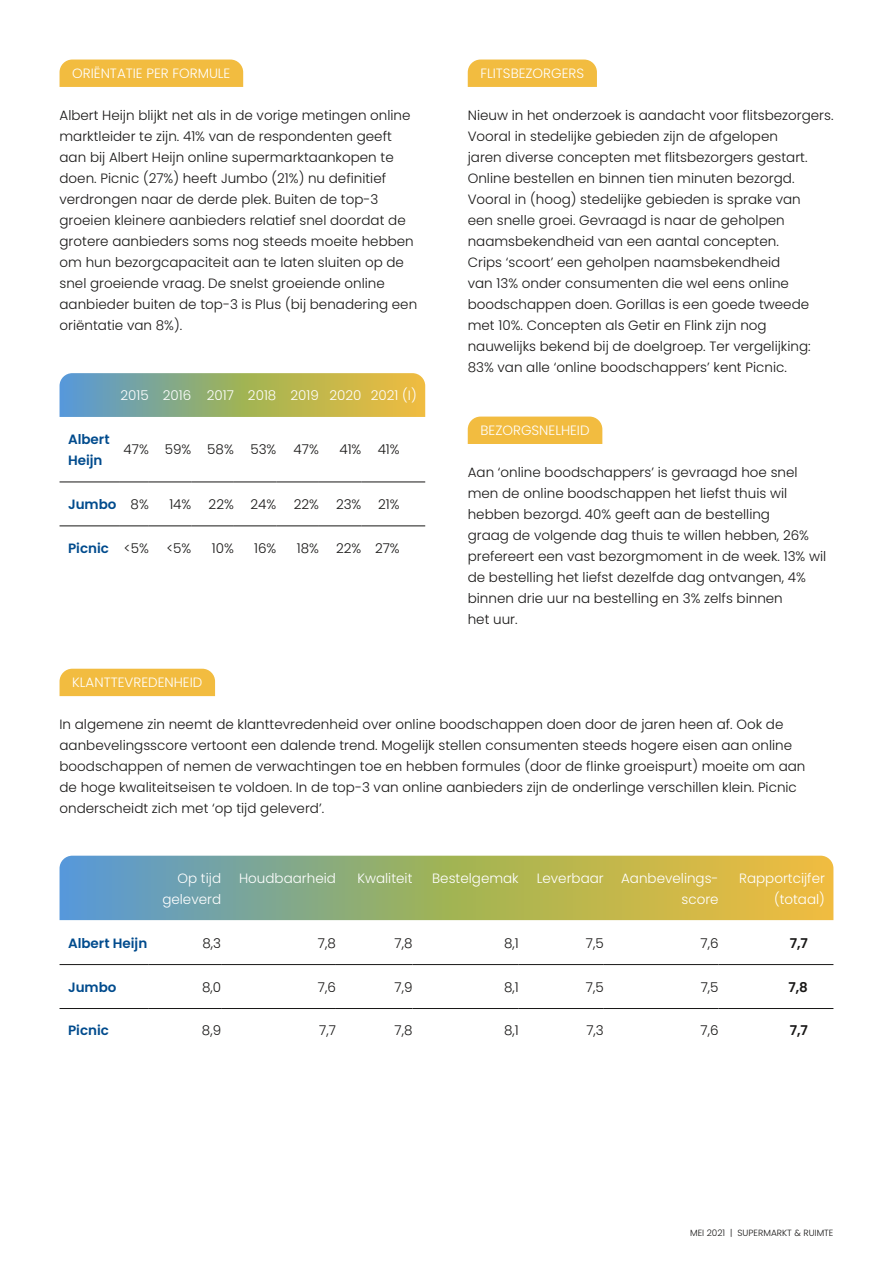
<style>
.page{position:relative;width:893px;height:1263px;background:#fff}
.page>*{position:absolute;margin:0;border:0;box-sizing:border-box;transform-origin:0 0}
.Body{font:300 13.5px/21px "Poppins";color:#181716}
.Body-2{font:300 13.5px/21px "Poppins";color:#fff;text-align:right}
.t1{font:600 13.5px/21px "Poppins";color:#004b8d}
.Body-3{font:600 13.5px "Poppins";color:#181716}
.t2{font:300 9px "Poppins";color:#181716}
</style>
<div class="page">
<div style="left:60px;top:60px;width:183px;height:27px;background:#f2bc40"></div>
<div style="left:468px;top:60px;width:129px;height:27px;background:#f2bc40"></div>
<div style="left:468px;top:417px;width:134px;height:27px;background:#f2bc40"></div>
<div style="left:60px;top:669px;width:155px;height:27px;background:#f2bc40"></div>
<svg style="left:60px;top:856px;width:773px;height:64px;background:#a1ae70"></svg>
<hr style="left:60px;top:964px;width:89px;height:1px;background:#181716">
<hr style="left:149px;top:964px;width:72px;height:1px;background:#181716">
<hr style="left:221px;top:964px;width:115px;height:1px;background:#181716">
<hr style="left:336px;top:964px;width:76px;height:1px;background:#181716">
<hr style="left:412px;top:964px;width:107px;height:1px;background:#181716">
<hr style="left:519px;top:964px;width:85px;height:1px;background:#181716">
<hr style="left:604px;top:964px;width:115px;height:1px;background:#181716">
<hr style="left:719px;top:964px;width:114px;height:1px;background:#181716">
<hr style="left:60px;top:1008px;width:89px;height:1px;background:#181716">
<hr style="left:149px;top:1008px;width:72px;height:1px;background:#181716">
<hr style="left:221px;top:1008px;width:115px;height:1px;background:#181716">
<hr style="left:336px;top:1008px;width:76px;height:1px;background:#181716">
<hr style="left:412px;top:1008px;width:107px;height:1px;background:#181716">
<hr style="left:519px;top:1008px;width:85px;height:1px;background:#181716">
<hr style="left:604px;top:1008px;width:115px;height:1px;background:#181716">
<hr style="left:719px;top:1008px;width:114px;height:1px;background:#181716">
<svg style="left:60px;top:373px;width:365px;height:44px;background:#a2af71"></svg>
<hr style="left:60px;top:482px;width:59px;height:1px;background:#181716">
<hr style="left:119px;top:482px;width:30px;height:1px;background:#181716">
<hr style="left:149px;top:482px;width:42px;height:1px;background:#181716">
<hr style="left:191px;top:482px;width:43px;height:1px;background:#181716">
<hr style="left:234px;top:482px;width:42px;height:1px;background:#181716">
<hr style="left:276px;top:482px;width:43px;height:1px;background:#181716">
<hr style="left:319px;top:482px;width:42px;height:1px;background:#181716">
<hr style="left:361px;top:482px;width:64px;height:1px;background:#181716">
<hr style="left:60px;top:526px;width:59px;height:1px;background:#181716">
<hr style="left:119px;top:526px;width:30px;height:1px;background:#181716">
<hr style="left:149px;top:526px;width:42px;height:1px;background:#181716">
<hr style="left:191px;top:526px;width:43px;height:1px;background:#181716">
<hr style="left:234px;top:526px;width:42px;height:1px;background:#181716">
<hr style="left:276px;top:526px;width:43px;height:1px;background:#181716">
<hr style="left:319px;top:526px;width:42px;height:1px;background:#181716">
<hr style="left:361px;top:526px;width:64px;height:1px;background:#181716">
<h2 class="Body-2" style="left:72px;top:63px;width:160px">ORIËNTATIE PER FORMULE</h2>
<p class="Body" style="left:60px;top:105px;width:359px">Albert Heijn blijkt net als in de vorige metingen online marktleider te zijn. 41% van de respondenten geeft aan bij Albert Heijn online supermarktaankopen te doen. Picnic (27%) heeft Jumbo (21%) nu definitief verdrongen naar de derde plek. Buiten de top-3 groeien kleinere aanbieders relatief snel doordat de grotere aanbieders soms nog steeds moeite hebben om hun bezorgcapaciteit aan te laten sluiten op de snel groeiende vraag. De snelst groeiende online aanbieder buiten de top-3 is Plus (bij benadering een oriëntatie van 8%).</p>
<p class="Body-2" style="left:121px;top:385px;width:30px">2015</p>
<p class="Body-2" style="left:163px;top:385px;width:30px">2016</p>
<p class="Body-2" style="left:207px;top:385px;width:29px">2017</p>
<p class="Body-2" style="left:248px;top:385px;width:30px">2018</p>
<p class="Body-2" style="left:290px;top:385px;width:30px">2019</p>
<p class="Body-2" style="left:329px;top:385px;width:34px">2020</p>
<p class="Body-2" style="left:371px;top:385px;width:47px">2021 (I)</p>
<h3 class="t1" style="left:68px;top:429px;width:43px">Albert<br>Heijn</h3>
<p class="Body" style="left:124px;top:439px;width:27px">47%</p>
<p class="Body" style="left:165px;top:439px;width:28px">59%</p>
<p class="Body" style="left:207px;top:439px;width:28px">58%</p>
<p class="Body" style="left:250px;top:439px;width:28px">53%</p>
<p class="Body" style="left:294px;top:439px;width:27px">47%</p>
<p class="Body" style="left:339px;top:439px;width:24px">41%</p>
<p class="Body" style="left:378px;top:439px;width:24px">41%</p>
<h3 class="t1" style="left:68px;top:494px;width:50px">Jumbo</h3>
<p class="Body" style="left:131px;top:494px;width:20px">8%</p>
<p class="Body" style="left:169px;top:494px;width:24px">14%</p>
<p class="Body" style="left:209px;top:494px;width:27px">22%</p>
<p class="Body" style="left:251px;top:494px;width:27px">24%</p>
<p class="Body" style="left:294px;top:494px;width:27px">22%</p>
<p class="Body" style="left:336px;top:494px;width:27px">23%</p>
<p class="Body" style="left:378px;top:494px;width:23px">21%</p>
<h3 class="t1" style="left:68px;top:538px;width:42px">Picnic</h3>
<p class="Body" style="left:124px;top:538px;width:26px">&lt;5%</p>
<p class="Body" style="left:166px;top:538px;width:26px">&lt;5%</p>
<p class="Body" style="left:212px;top:538px;width:24px">10%</p>
<p class="Body" style="left:254px;top:538px;width:24px">16%</p>
<p class="Body" style="left:297px;top:538px;width:24px">18%</p>
<p class="Body" style="left:336px;top:538px;width:27px">22%</p>
<p class="Body" style="left:375px;top:538px;width:26px">27%</p>
<h2 class="Body-2" style="left:480px;top:63px;width:105px">FLITSBEZORGERS</h2>
<p class="Body" style="left:468px;top:105px;width:367px">Nieuw in het onderzoek is aandacht voor flitsbezorgers.<br>Vooral in stedelijke gebieden zijn de afgelopen<br>jaren diverse concepten met flitsbezorgers gestart.<br>Online bestellen en binnen tien minuten bezorgd.<br>Vooral in (hoog) stedelijke gebieden is sprake van<br>een snelle groei. Gevraagd is naar de geholpen naamsbekendheid van een aantal concepten.<br>Crips ‘scoort’ een geholpen naamsbekendheid<br>van 13% onder consumenten die wel eens online boodschappen doen. Gorillas is een goede tweede met 10%. Concepten als Getir en Flink zijn nog nauwelijks bekend bij de doelgroep. Ter vergelijking:<br>83% van alle ‘online boodschappers’ kent Picnic.</p>
<h2 class="Body-2" style="left:480px;top:420px;width:111px">BEZORGSNELHEID</h2>
<p class="Body" style="left:468px;top:462px;width:360px">Aan ‘online boodschappers’ is gevraagd hoe snel men de online boodschappen het liefst thuis wil hebben bezorgd. 40% geeft aan de bestelling<br>graag de volgende dag thuis te willen hebben, 26% prefereert een vast bezorgmoment in de week. 13% wil de bestelling het liefst dezelfde dag ontvangen, 4% binnen drie uur na bestelling en 3% zelfs binnen<br>het uur.</p>
<h2 class="Body-2" style="left:72px;top:672px;width:132px">KLANTTEVREDENHEID</h2>
<p class="Body" style="left:60px;top:714px;width:747px">In algemene zin neemt de klanttevredenheid over online boodschappen doen door de jaren heen af. Ook de aanbevelingsscore vertoont een dalende trend. Mogelijk stellen consumenten steeds hogere eisen aan online boodschappen of nemen de verwachtingen toe en hebben formules (door de flinke groeispurt) moeite om aan de hoge kwaliteitseisen te voldoen. In de top-3 van online aanbieders zijn de onderlinge verschillen klein. Picnic onderscheidt zich met ‘op tijd geleverd’.</p>
<p class="Body-2" style="left:162px;top:867px;width:60px">Op tijd geleverd</p>
<p class="Body-2" style="left:239px;top:867px;width:98px">Houdbaarheid</p>
<p class="Body-2" style="left:357px;top:867px;width:57px">Kwaliteit</p>
<p class="Body-2" style="left:432px;top:867px;width:88px">Bestelgemak</p>
<p class="Body-2" style="left:537px;top:867px;width:68px">Leverbaar</p>
<p class="Body-2" style="left:621px;top:867px;width:99px">Aanbevelings&shy;score</p>
<p class="Body-2" style="left:739px;top:867px;width:87px">Rapportcijfer (totaal)</p>
<h3 class="t1" style="left:68px;top:932px;width:81px">Albert Heijn</h3>
<p class="Body" style="left:202px;top:932px;width:20px">8,3</p>
<p class="Body" style="left:318px;top:932px;width:19px">7,8</p>
<p class="Body" style="left:394px;top:932px;width:19px">7,8</p>
<p class="Body" style="left:504px;top:932px;width:16px">8,1</p>
<p class="Body" style="left:586px;top:932px;width:19px">7,5</p>
<p class="Body" style="left:701px;top:932px;width:20px">7,6</p>
<p class="Body-3" style="left:790px;top:935px;width:20px">7,7</p>
<h3 class="t1" style="left:68px;top:976px;width:50px">Jumbo</h3>
<p class="Body" style="left:202px;top:976px;width:21px">8,0</p>
<p class="Body" style="left:318px;top:976px;width:20px">7,6</p>
<p class="Body" style="left:394px;top:976px;width:19px">7,9</p>
<p class="Body" style="left:504px;top:976px;width:16px">8,1</p>
<p class="Body" style="left:586px;top:976px;width:19px">7,5</p>
<p class="Body" style="left:701px;top:976px;width:19px">7,5</p>
<p class="Body-3" style="left:788px;top:979px;width:21px">7,8</p>
<h3 class="t1" style="left:68px;top:1020px;width:42px">Picnic</h3>
<p class="Body" style="left:202px;top:1020px;width:21px">8,9</p>
<p class="Body" style="left:319px;top:1020px;width:18px">7,7</p>
<p class="Body" style="left:394px;top:1020px;width:19px">7,8</p>
<p class="Body" style="left:504px;top:1020px;width:16px">8,1</p>
<p class="Body" style="left:586px;top:1020px;width:19px">7,3</p>
<p class="Body" style="left:701px;top:1020px;width:20px">7,6</p>
<p class="Body-3" style="left:790px;top:1023px;width:20px">7,7</p>
<p class="t2" style="left:690px;top:1228px;width:145px">MEI 2021 | SUPERMARKT &amp; RUIMTE</p>
</div>
